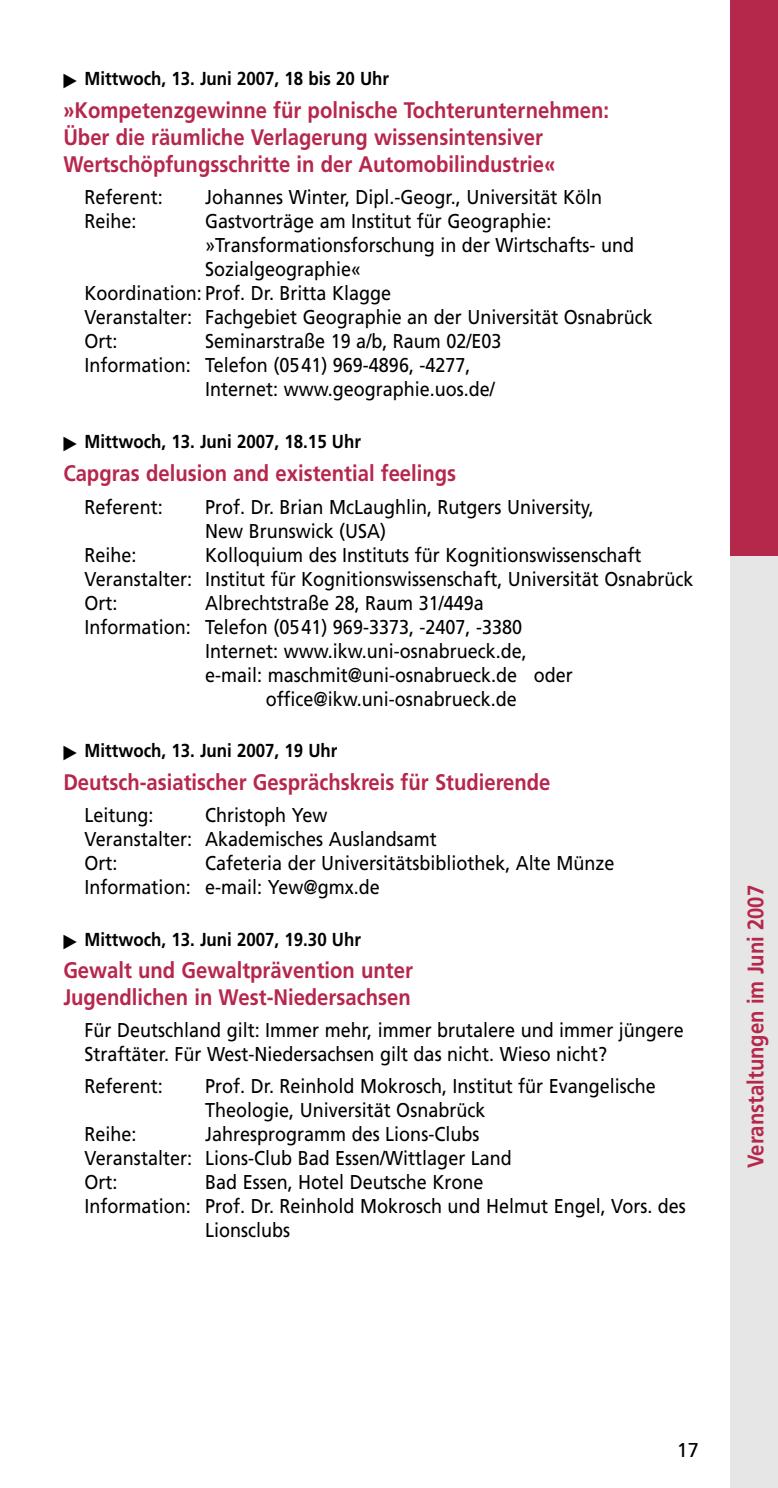
<style>
.page{position:relative;width:778px;height:1488px;background:#fff}
.page>*{position:absolute;margin:0;border:0;box-sizing:border-box;transform-origin:0 0}
.t1{font:700 22.5px/27px "Frutiger";color:#b6274c;scale:.9 1}
.t2{font:20px/24px "Frutiger";color:#000;scale:.9 1}
.t3{font:20px "Frutiger";color:#000}
.t4{font:700 18.75px "Frutiger";color:#000;scale:.9 1}
</style>
<div class="page">
<div style="left:729px;top:0;width:49px;height:1487px;background:#b6274c"></div>
<div style="left:729px;top:556px;width:49px;height:931px;background:#e6e6e6"></div>
<p class="t4" style="left:85px;top:71px;width:340px">Mittwoch, 13. Juni 2007, 18 bis 20 Uhr</p>
<p class="t1" style="left:63px;top:98px;width:608px">»Kompetenzgewinne für polnische Tochterunternehmen:<br>Über die räumliche Verlagerung wissensintensiver<br>Wertschöpfungsschritte in der Automobilindustrie«</p>
<p class="t2" style="left:85px;top:186px;width:88px">Referent:</p>
<p class="t2" style="left:205px;top:186px;width:442px">Johannes Winter, Dipl.-Geogr., Universität Köln</p>
<p class="t2" style="left:85px;top:210px;width:59px">Reihe:</p>
<p class="t2" style="left:205px;top:210px;width:386px">Gastvorträge am Institut für Geographie:</p>
<p class="t2" style="left:205px;top:234px;width:478px">»Transformationsforschung in der Wirtschafts- und</p>
<p class="t2" style="left:205px;top:258px;width:175px">Sozialgeographie«</p>
<p class="t2" style="left:85px;top:282px;width:342px">Koordination: Prof. Dr. Britta Klagge</p>
<p class="t2" style="left:85px;top:306px;width:633px">Veranstalter: Fachgebiet Geographie an der Universität Osnabrück</p>
<p class="t2" style="left:85px;top:330px;width:38px">Ort:</p>
<p class="t2" style="left:205px;top:330px;width:330px">Seminarstraße 19 a/b, Raum 02/E03</p>
<p class="t2" style="left:85px;top:354px;width:430px">Information: Telefon (0541) 969-4896, -4277,</p>
<p class="t2" style="left:205px;top:378px;width:323px">Internet: www.geographie.uos.de/</p>
<p class="t4" style="left:85px;top:434px;width:308px">Mittwoch, 13. Juni 2007, 18.15 Uhr</p>
<p class="t1" style="left:63px;top:462px;width:438px">Capgras delusion and existential feelings</p>
<p class="t2" style="left:85px;top:496px;width:88px">Referent:</p>
<p class="t2" style="left:205px;top:496px;width:433px">Prof. Dr. Brian McLaughlin, Rutgers University,<br>New Brunswick (USA)</p>
<p class="t2" style="left:85px;top:544px;width:59px">Reihe:</p>
<p class="t2" style="left:85px;top:544px;width:678px;text-indent:120px">Kolloquium des Instituts für Kognitionswissenschaft<br>Veranstalter: Institut für Kognitionswissenschaft, Universität Osnabrück<br>Ort:</p>
<p class="t2" style="left:205px;top:592px;width:311px">Albrechtstraße 28, Raum 31/449a</p>
<p class="t2" style="left:85px;top:616px;width:487px">Information: Telefon (0541) 969-3373, -2407, -3380</p>
<p class="t2" style="left:205px;top:640px;width:359px">Internet: www.ikw.uni-osnabrueck.de,</p>
<p class="t2" style="left:205px;top:664px;width:410px">e-mail: maschmit@uni-osnabrueck.de oder</p>
<p class="t2" style="left:266px;top:688px;width:280px">office@ikw.uni-osnabrueck.de</p>
<p class="t4" style="left:85px;top:743px;width:282px">Mittwoch, 13. Juni 2007, 19 Uhr</p>
<p class="t1" style="left:63px;top:770px;width:543px">Deutsch-asiatischer Gesprächskreis für Studierende</p>
<p class="t2" style="left:85px;top:804px;width:78px">Leitung:</p>
<p class="t2" style="left:85px;top:804px;width:393px;text-indent:120px">Christoph Yew<br>Veranstalter: Akademisches Auslandsamt<br>Ort:</p>
<p class="t2" style="left:85px;top:852px;width:590px;text-indent:120px">Cafeteria der Universitätsbibliothek, Alte Münze<br>Information: e-mail: Yew@gmx.de</p>
<p class="t4" style="left:85px;top:931px;width:308px">Mittwoch, 13. Juni 2007, 19.30 Uhr</p>
<p class="t1" style="left:63px;top:958px;width:390px">Gewalt und Gewaltprävention unter<br>Jugendlichen in West-Niedersachsen</p>
<p class="t2" style="left:85px;top:1020px;width:667px">Für Deutschland gilt: Immer mehr, immer brutalere und immer jüngere<br>Straftäter. Für West-Niedersachsen gilt das nicht. Wieso nicht?</p>
<p class="t2" style="left:85px;top:1075px;width:88px">Referent:</p>
<p class="t2" style="left:205px;top:1075px;width:502px">Prof. Dr. Reinhold Mokrosch, Institut für Evangelische<br>Theologie, Universität Osnabrück</p>
<p class="t2" style="left:85px;top:1123px;width:59px">Reihe:</p>
<p class="t2" style="left:85px;top:1123px;width:476px;text-indent:120px">Jahresprogramm des Lions-Clubs<br>Veranstalter: Lions-Club Bad Essen/Wittlager Land<br>Ort:</p>
<p class="t2" style="left:205px;top:1171px;width:310px">Bad Essen, Hotel Deutsche Krone</p>
<p class="t2" style="left:85px;top:1195px;width:669px">Information: Prof. Dr. Reinhold Mokrosch und Helmut Engel, Vors. des</p>
<p class="t2" style="left:205px;top:1219px;width:96px">Lionsclubs</p>
<p class="t1" style="left:743px;top:1168px;width:316px;rotate:-90deg">Veranstaltungen im Juni 2007</p>
<p class="t3" style="left:676px;top:1441px;width:24px">17</p>
</div>
